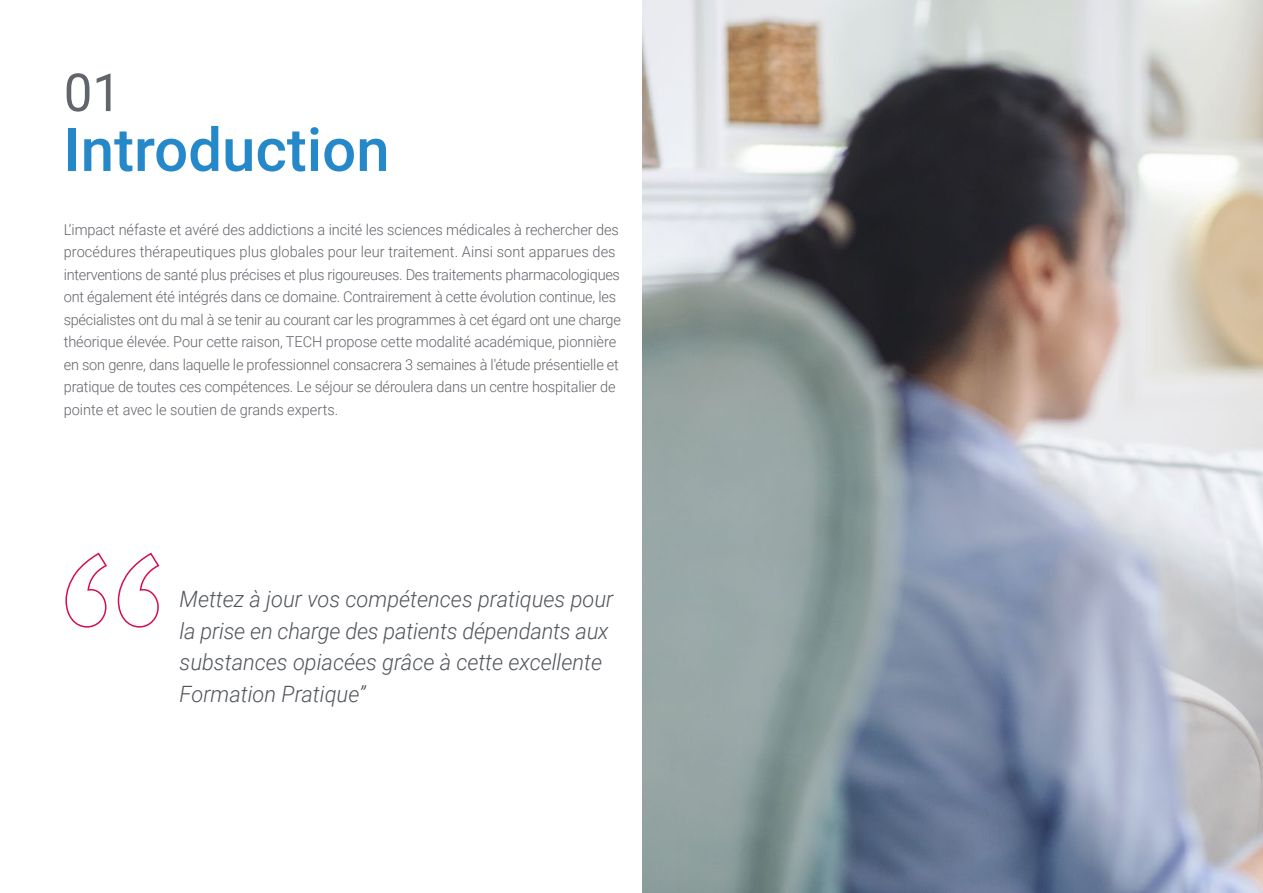
<style>
.page{position:relative;width:1263px;height:893px;background:#fff}
.page>*{position:absolute;margin:0;border:0;box-sizing:border-box;transform-origin:0 0}
.t1{font:500 60px "Roboto";color:#2488c9}
.t2{font:52.5px "Roboto";color:#61646a}
.t3{font:italic 300 22.5px/31.5px "Roboto";color:#52555b}
.t4{font:300 15px/22.5px "Roboto";letter-spacing:-.015em;color:#61646a}
</style>
<div class="page">
<svg style="left:65px;top:552px;width:95px;height:76px"></svg>
<img style="left:642px;top:0;width:621px;height:893px">
<h2 class="t2" style="left:64px;top:56px;width:59px">01</h2>
<h1 class="t1" style="left:64px;top:108px;width:327px">Introduction</h1>
<p class="t4" style="left:64px;top:217px;width:559px">L’impact néfaste et avéré des addictions a incité les sciences médicales à rechercher des procédures thérapeutiques plus globales pour leur traitement. Ainsi sont apparues des interventions de santé plus précises et plus rigoureuses. Des traitements pharmacologiques ont également été intégrés dans ce domaine. Contrairement à cette évolution continue, les spécialistes ont du mal à se tenir au courant car les programmes à cet égard ont une charge théorique élevée. Pour cette raison, TECH propose cette modalité académique, pionnière en son genre, dans laquelle le professionnel consacrera 3 semaines à l'étude présentielle et pratique de toutes ces compétences. Le séjour se déroulera dans un centre hospitalier de pointe et avec le soutien de grands experts.</p>
<h3 class="t3" style="left:180px;top:582px;width:435px">Mettez à jour vos compétences pratiques pour la prise en charge des patients dépendants aux substances opiacées grâce à cette excellente Formation Pratique”</h3>
</div>
